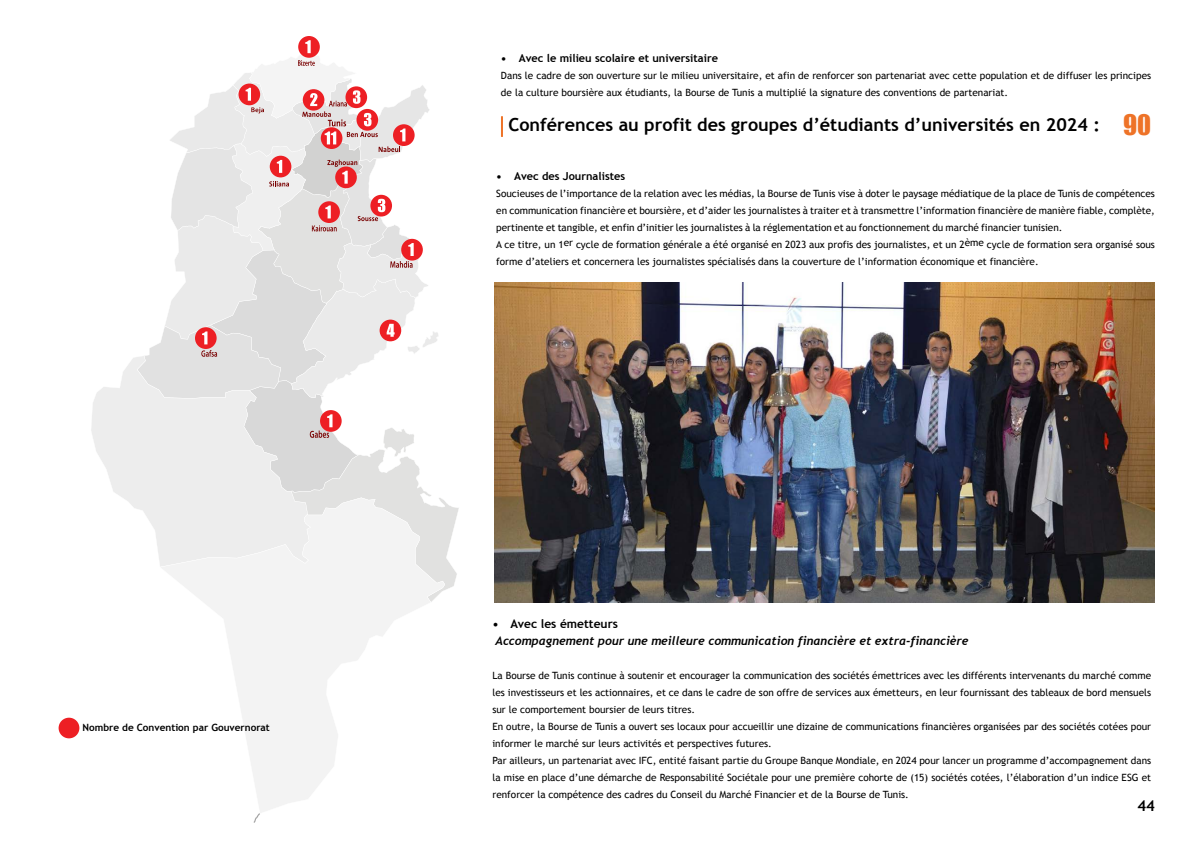
<style>
.page{position:relative;width:1191px;height:842px;background:#fff}
.page>*{position:absolute;margin:0;border:0;box-sizing:border-box;transform-origin:0 0}
.t1{font:700 18px "Trebuchet MS";color:#000}
.t2{font:700 15px "Trebuchet MS";color:#000}
.t3{font:italic 700 12px "Trebuchet";color:#000}
.t4{font:700 12px "Trebuchet MS";color:#000}
.t5{font:700 11px "Trebuchet MS";color:#000}
.t6{font:10px/17px "Trebuchet MS";color:#000}
.t7{font:700 10px "Trebuchet MS";color:#000}
.s1{font-family:"Impact";font-weight:400;font-size:26px;color:#ee7328}
</style>
<div class="page">
<svg style="left:91px;top:357px;width:46px;height:152px;fill:#ededed"></svg>
<svg style="left:205px;top:603px;width:223px;height:210px"></svg>
<svg style="left:253px;top:813px;width:7px;height:10px"></svg>
<svg style="left:298px;top:36px;width:22px;height:22px"></svg>
<svg style="left:137px;top:40px;width:322px;height:563px"></svg>
<hr style="left:501px;top:116px;width:2px;height:21px;background:#ee7328">
<div style="left:59px;top:718px;width:20px;height:20px;background:#ed1f24;border-radius:50%"></div>
<img style="left:494px;top:282px;width:661px;height:320px">
<p class="t7" style="left:82px;top:721px;width:189px">Nombre de Convention par Gouvernorat</p>
<p class="t5" style="left:501px;top:51px;width:219px">• Avec le milieu scolaire et universitaire</p>
<p class="t6" style="left:501px;top:67px;width:651px">Dans le cadre de son ouverture sur le milieu universitaire, et afin de renforcer son partenariat avec cette population et de diffuser les principes de la culture boursière aux étudiants, la Bourse de Tunis a multiplié la signature des conventions de partenariat.</p>
<h1 class="t1" style="left:508px;top:113px;width:644px">Conférences au profit des groupes d’étudiants d’universités en 2024 : <span class="s1">90</span></h1>
<p class="t5" style="left:496px;top:169px;width:130px">• Avec des Journalistes</p>
<p class="t6" style="left:496px;top:185px;width:660px">Soucieuses de l’importance de la relation avec les médias, la Bourse de Tunis vise à doter le paysage médiatique de la place de Tunis de compétences en communication financière et boursière, et d’aider les journalistes à traiter et à transmettre l’information financière de manière fiable, complète, pertinente et tangible, et enfin d’initier les journalistes à la réglementation et au fonctionnement du marché financier tunisien.<br>A ce titre, un 1er cycle de formation générale a été organisé en 2023 aux profis des journalistes, et un 2ème cycle de formation sera organisé sous forme d’ateliers et concernera les journalistes spécialisés dans la couverture de l’information économique et financière.</p>
<p class="t4" style="left:492px;top:617px;width:127px">• Avec les émetteurs</p>
<p class="t3" style="left:495px;top:634px;width:474px">Accompagnement pour une meilleure communication financière et extra-financière</p>
<p class="t6" style="left:492px;top:667px;width:660px">La Bourse de Tunis continue à soutenir et encourager la communication des sociétés émettrices avec les différents intervenants du marché comme les investisseurs et les actionnaires, et ce dans le cadre de son offre de services aux émetteurs, en leur fournissant des tableaux de bord mensuels sur le comportement boursier de leurs titres.<br>En outre, la Bourse de Tunis a ouvert ses locaux pour accueillir une dizaine de communications financières organisées par des sociétés cotées pour informer le marché sur leurs activités et perspectives futures.<br>Par ailleurs, un partenariat avec IFC, entité faisant partie du Groupe Banque Mondiale, en 2024 pour lancer un programme d’accompagnement dans la mise en place d’une démarche de Responsabilité Sociétale pour une première cohorte de (15) sociétés cotées, l’élaboration d’un indice ESG et renforcer la compétence des cadres du Conseil du Marché Financier et de la Bourse de Tunis.</p>
<h2 class="t2" style="left:1137px;top:796px;width:19px">44</h2>
</div>
